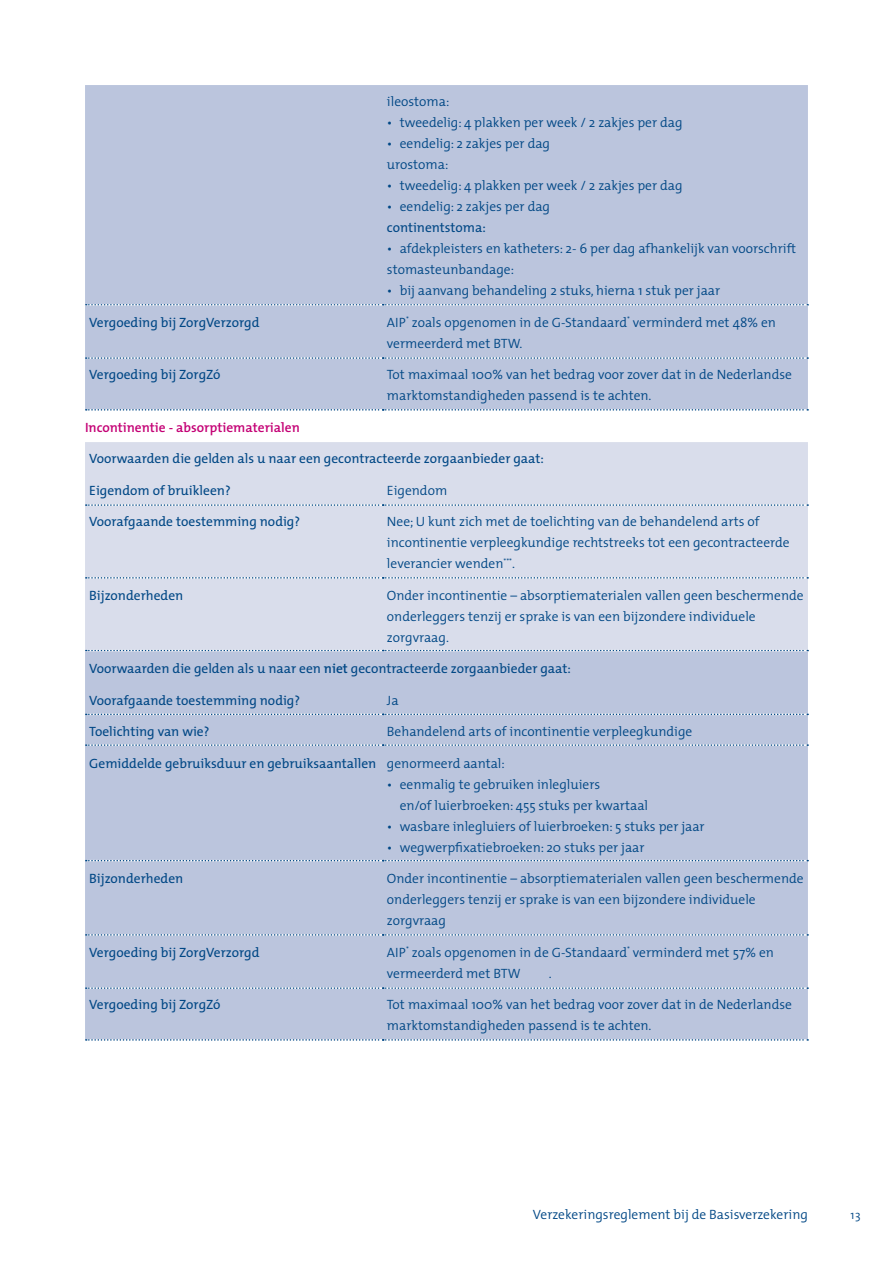
<style>
.page{position:relative;width:893px;height:1263px;background:#fff}
.page>*{position:absolute;margin:0;border:0;box-sizing:border-box;transform-origin:0 0}
.t1{font:300 13.5px/21px "The Mix";color:#004785}
.t2{font:13.5px "The Mix";color:#004785}
.t3{font:600 13.5px "The Mix";color:#c40075}
.t4{font:300 12px "The Mix";color:#004785}
.s1{font-weight:600}
.s2{font-weight:300}
</style>
<div class="page">
<div style="left:85px;top:85px;width:723px;height:220px;background:#bbc5dd"></div>
<svg style="left:86px;top:304px;width:722px;height:2px"></svg>
<div style="left:85px;top:306px;width:723px;height:104px;background:#bbc5dd"></div>
<svg style="left:86px;top:357px;width:722px;height:2px"></svg>
<svg style="left:86px;top:409px;width:722px;height:2px"></svg>
<div style="left:85px;top:442px;width:723px;height:209px;background:#d9ddeb"></div>
<svg style="left:86px;top:504px;width:722px;height:2px"></svg>
<svg style="left:86px;top:577px;width:722px;height:2px"></svg>
<svg style="left:86px;top:650px;width:722px;height:1px"></svg>
<div style="left:85px;top:651px;width:723px;height:389px;background:#bbc5dd"></div>
<svg style="left:86px;top:714px;width:722px;height:1px"></svg>
<svg style="left:86px;top:744px;width:722px;height:2px"></svg>
<svg style="left:86px;top:860px;width:722px;height:1px"></svg>
<svg style="left:86px;top:934px;width:722px;height:2px"></svg>
<svg style="left:86px;top:987px;width:722px;height:2px"></svg>
<svg style="left:86px;top:1039px;width:722px;height:2px"></svg>
<p class="t1" style="left:387px;top:91px;width:64px">ileostoma:</p>
<p class="t1" style="left:387px;top:112px;width:297px">• tweedelig: 4 plakken per week / 2 zakjes per dag</p>
<p class="t1" style="left:387px;top:133px;width:165px">• eendelig: 2 zakjes per dag urostoma:</p>
<p class="t1" style="left:387px;top:175px;width:297px">• tweedelig: 4 plakken per week / 2 zakjes per dag</p>
<p class="t1" style="left:387px;top:196px;width:165px">• eendelig: 2 zakjes per dag</p>
<p class="t2" style="left:387px;top:216px;width:100px">continentstoma:</p>
<p class="t1" style="left:387px;top:238px;width:411px">• afdekpleisters en katheters: 2- 6 per dag afhankelijk van voorschrift stomasteunbandage:</p>
<p class="t1" style="left:387px;top:280px;width:335px">• bij aanvang behandeling 2 stuks, hierna 1 stuk per jaar</p>
<p class="t2" style="left:89px;top:311px;width:172px">Vergoeding bij ZorgVerzorgd</p>
<p class="t1" style="left:387px;top:311px;width:391px">AIP<sup>*</sup> zoals opgenomen in de G-Standaard<sup>*</sup> verminderd met 48% en vermeerderd met BTW.</p>
<p class="t2" style="left:89px;top:363px;width:133px">Vergoeding bij ZorgZó</p>
<p class="t1" style="left:387px;top:364px;width:407px">Tot maximaal 100% van het bedrag voor zover dat in de Nederlandse marktomstandigheden passend is te achten.</p>
<p class="t3" style="left:85px;top:416px;width:216px">Incontinentie - absorptiematerialen</p>
<p class="t2" style="left:89px;top:447px;width:456px">Voorwaarden die gelden als u naar een gecontracteerde zorgaanbieder gaat:</p>
<p class="t2" style="left:89px;top:479px;width:143px">Eigendom of bruikleen?</p>
<p class="t1" style="left:387px;top:479px;width:62px">Eigendom</p>
<p class="t2" style="left:89px;top:510px;width:212px">Voorafgaande toestemming nodig?</p>
<p class="t1" style="left:387px;top:511px;width:404px">Nee; U kunt zich met de toelichting van de behandelend arts of incontinentie verpleegkundige rechtstreeks tot een gecontracteerde leverancier wenden<sup>***</sup>.</p>
<p class="t2" style="left:89px;top:584px;width:96px">Bijzonderheden</p>
<p class="t1" style="left:387px;top:584px;width:418px">Onder incontinentie – absorptiematerialen vallen geen beschermende onderleggers tenzij er sprake is van een bijzondere individuele zorgvraag.</p>
<p class="t2" style="left:89px;top:657px;width:483px">Voorwaarden die gelden als u naar een <span class="s1">niet</span> gecontracteerde zorgaanbieder gaat:</p>
<p class="t2" style="left:89px;top:689px;width:212px">Voorafgaande toestemming nodig?</p>
<p class="t1" style="left:387px;top:689px;width:13px">Ja</p>
<p class="t2" style="left:89px;top:720px;width:122px">Toelichting van wie?</p>
<p class="t1" style="left:387px;top:721px;width:307px">Behandelend arts of incontinentie verpleegkundige</p>
<p class="t2" style="left:89px;top:752px;width:417px">Gemiddelde gebruiksduur en gebruiksaantallen <span class="s2">genormeerd aantal:</span></p>
<p class="t1" style="left:400px;top:773px;width:250px;text-indent:-13px">• eenmalig te gebruiken inlegluiers<br>en/of luierbroeken: 455 stuks per kwartaal</p>
<p class="t1" style="left:387px;top:815px;width:319px">• wasbare inlegluiers of luierbroeken: 5 stuks per jaar</p>
<p class="t1" style="left:387px;top:836px;width:259px">• wegwerpfixatiebroeken: 20 stuks per jaar</p>
<p class="t2" style="left:89px;top:867px;width:96px">Bijzonderheden</p>
<p class="t1" style="left:387px;top:868px;width:418px">Onder incontinentie – absorptiematerialen vallen geen beschermende onderleggers tenzij er sprake is van een bijzondere individuele zorgvraag</p>
<p class="t2" style="left:89px;top:941px;width:172px">Vergoeding bij ZorgVerzorgd</p>
<p class="t1" style="left:387px;top:941px;width:389px">AIP<sup>*</sup> zoals opgenomen in de G-Standaard<sup>*</sup> verminderd met 57% en vermeerderd met BTW</p>
<p class="t1" style="left:549px;top:962px;width:4px">.</p>
<p class="t2" style="left:89px;top:993px;width:133px">Vergoeding bij ZorgZó</p>
<p class="t1" style="left:387px;top:994px;width:407px">Tot maximaal 100% van het bedrag voor zover dat in de Nederlandse marktomstandigheden passend is te achten.</p>
<p class="t1" style="left:533px;top:1204px;width:276px">Verzekeringsreglement bij de Basisverzekering</p>
<p class="t4" style="left:850px;top:1205px;width:12px">13</p>
</div>
